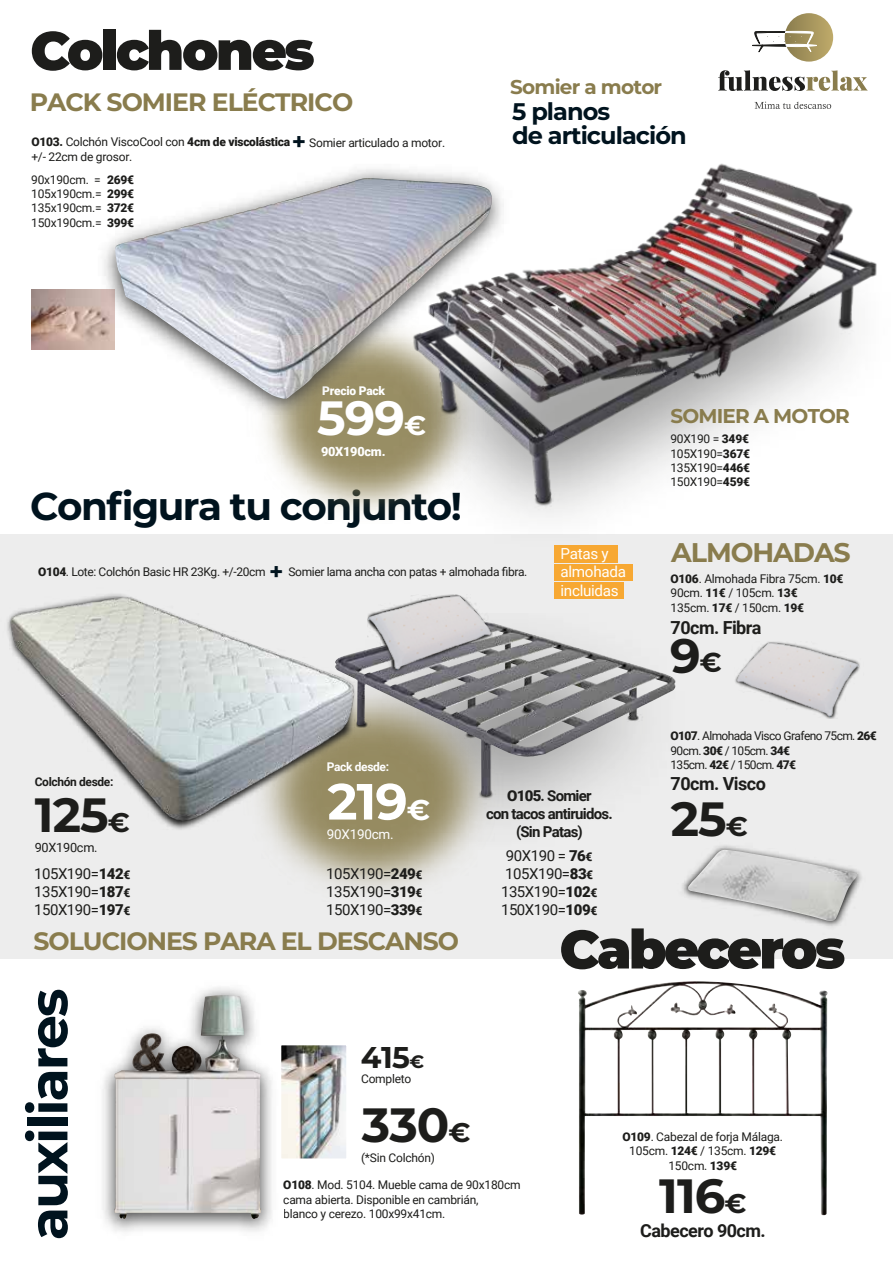
<style>
.page{position:relative;width:893px;height:1263px;background:#fff}
.page>*{position:absolute;margin:0;border:0;box-sizing:border-box;transform-origin:0 0}
.t1{font:900 54px "Montserrat";letter-spacing:-.05em;color:#1d1d1b}
.t2{font:100 54px "Montserrat";letter-spacing:-.04em;color:#00131e}
.t3{font:100 50.85px "Montserrat";color:#fff}
.t4{font:100 48px "Montserrat";letter-spacing:-.02em;color:#1d1d1b}
.t5{font:100 48px "Montserrat";color:#fff}
.t6{font:100 38.85px "Montserrat";letter-spacing:-.04em;color:#00131e}
.t7{font:100 30px "Montserrat";color:#1d1d1b}
.t8{font:100 27px "Montserrat";letter-spacing:-.04em;color:#897c4d}
.t9{font:100 25.2px "Montserrat";letter-spacing:-.04em;color:#897c4d}
.t10{font:100 24px/24px "Montserrat";letter-spacing:-.04em;color:#00131e}
.t11{font:100 19.95px "Montserrat";letter-spacing:-.04em;color:#897c4d}
.t12{font:700 18px "Roboto";letter-spacing:-.03em;color:#1d1d1b}
.t13{font:15.3px/18.3px "Roboto";letter-spacing:-.02em;color:#fff}
.t14{font:15px/18px "Roboto";letter-spacing:-.03em;color:#1d1d1b;text-align:justify}
.t15{font:700 15px/18px "Roboto";letter-spacing:-.05em;color:#1d1d1b;text-align:center}
.t16{font:13.5px "Roboto";letter-spacing:-.02em;color:#fff}
.t17{font:12.75px "Roboto";letter-spacing:-.02em;color:#1d1d1b}
.t18{font:900 12.75px "Roboto";letter-spacing:-.02em;color:#fff}
.t19{font:12px/14.4px "Roboto";letter-spacing:-.02em;color:#1d1d1b}
.t20{font:12px/14.4px "Roboto";letter-spacing:-.05em;color:#1d1d1b}
.t21{font:700 12px "Roboto";letter-spacing:-.03em;color:#1d1d1b}
.t22{font:700 12px "Roboto";letter-spacing:-.03em;color:#fff}
.t23{font:900 12px "Roboto";letter-spacing:-.02em;color:#fff}
.s1{font-weight:900}
.s2{font-size:27px}
.s3{font-size:28.5px}
.s4{font-weight:900;font-size:12px}
.s5{font-size:18px}
</style>
<div class="page">
<div style="left:0;top:534px;width:893px;height:424px;background:#ededed"></div>
<img style="left:283px;top:1046px;width:63px;height:112px">
<img style="left:7px;top:594px;width:352px;height:232px">
<img style="left:32px;top:290px;width:31px;height:59px">
<img style="left:578px;top:981px;width:250px;height:235px">
<img style="left:272px;top:455px;width:117px;height:58px">
<img style="left:389px;top:163px;width:488px;height:355px">
<div style="left:554px;top:546px;width:64px;height:17px;background:#f7a833"></div>
<div style="left:554px;top:564px;width:78px;height:16px;background:#f7a833"></div>
<div style="left:554px;top:582px;width:70px;height:16px;background:#f7a833"></div>
<svg style="left:754px;top:102px;width:77px;height:7px"></svg>
<svg style="left:718px;top:70px;width:149px;height:21px"></svg>
<svg style="left:785px;top:13px;width:48px;height:49px"></svg>
<svg style="left:752px;top:31px;width:65px;height:21px"></svg>
<img style="left:63px;top:163px;width:480px;height:292px">
<img style="left:115px;top:178px;width:377px;height:221px">
<img style="left:316px;top:594px;width:43px;height:73px">
<img style="left:367px;top:594px;width:120px;height:28px">
<img style="left:427px;top:796px;width:119px;height:55px">
<img style="left:302px;top:667px;width:31px;height:113px">
<img style="left:333px;top:622px;width:343px;height:174px">
<img style="left:735px;top:641px;width:125px;height:78px">
<img style="left:632px;top:845px;width:261px;height:114px">
<img style="left:686px;top:850px;width:173px;height:71px">
<img style="left:102px;top:987px;width:181px;height:245px">
<img style="left:115px;top:995px;width:146px;height:224px">
<svg style="left:671px;top:638px;width:5px;height:35px"></svg>
<h1 class="t1" style="left:30px;top:15px;width:286px">Colchones</h1>
<h3 class="t9" style="left:30px;top:85px;width:325px">PACK SOMIER ELÉCTRICO</h3>
<h3 class="t10" style="left:292px;top:129px;width:16px">+</h3>
<p class="t19" style="left:31px;top:134px;width:260px"><span class="s1">O103.</span> Colchón ViscoCool con <span class="s1">4cm de viscolástica </span>+/- 22cm de grosor.</p>
<p class="t19" style="left:31px;top:172px;width:104px;text-align:justify;text-indent:76px"><span class="s1">269€ </span>105x190cm.= <span class="s1">299€ </span>135x190cm.= <span class="s1">372€ </span>150x190cm.= <span class="s1">399€</span></p>
<p class="t19" style="left:309px;top:135px;width:137px">Somier articulado a motor.</p>
<p class="t19" style="left:31px;top:172px;width:71px">90x190cm. =</p>
<h3 class="t11" style="left:510px;top:73px;width:153px">Somier a motor</h3>
<h3 class="t10" style="left:512px;top:99px;width:176px">5 planos<br>de articulación</h3>
<p class="t23" style="left:322px;top:383px;width:64px">Precio Pack</p>
<h3 class="t5" style="left:317px;top:386px;width:110px">599<span class="s2">€</span></h3>
<p class="t18" style="left:321px;top:443px;width:66px">90X190cm.</p>
<h3 class="t6" style="left:30px;top:480px;width:433px">Configura tu conjunto!</h3>
<h3 class="t11" style="left:670px;top:402px;width:181px">SOMIER A MOTOR</h3>
<p class="t19" style="left:670px;top:431px;width:81px;text-align:justify">90X190 = <span class="s1">349€ </span>105X190=<span class="s1">367€ </span>135X190=<span class="s1">446€ </span>150X190=<span class="s1">459€</span></p>
<h3 class="t10" style="left:269px;top:559px;width:16px">+</h3>
<p class="t19" style="left:38px;top:564px;width:229px"><span class="s1">O104</span>. Lote: Colchón Basic HR 23Kg. +/-20cm</p>
<p class="t19" style="left:288px;top:564px;width:240px">Somier lama ancha con patas + almohada fibra.</p>
<p class="t13" style="left:560px;top:544px;width:67px">Patas y almohada incluidas</p>
<p class="t22" style="left:327px;top:758px;width:64px">Pack desde:</p>
<p class="t21" style="left:35px;top:773px;width:80px">Colchón desde:</p>
<h3 class="t4" style="left:35px;top:783px;width:96px">125<span class="s2">€</span></h3>
<p class="t17" style="left:35px;top:838px;width:64px">90X190cm.</p>
<h2 class="t3" style="left:327px;top:768px;width:104px">219<span class="s3">€</span></h2>
<p class="t16" style="left:327px;top:825px;width:68px">90X190cm.</p>
<p class="t14" style="left:34px;top:864px;width:98px">105X190=<span class="s1">142</span><span class="s4">€ </span>135X190=<span class="s1">187</span><span class="s4">€ </span>150X190=<span class="s1">197</span><span class="s4">€</span></p>
<p class="t14" style="left:326px;top:864px;width:98px">105X190=<span class="s1">249</span><span class="s4">€ </span>135X190=<span class="s1">319</span><span class="s4">€ </span>150X190=<span class="s1">339</span><span class="s4">€</span></p>
<p class="t15" style="left:486px;top:786px;width:128px"><span class="s1">O105</span>. Somier<br>con tacos antiruidos. (Sin Patas)</p>
<p class="t14" style="left:501px;top:846px;width:98px;text-align:center">90X190 = <span class="s1">76</span><span class="s4">€<br></span>105X190=<span class="s1">83</span><span class="s4">€<br></span>135X190=<span class="s1">102</span><span class="s4">€<br></span>150X190=<span class="s1">109</span><span class="s4">€</span></p>
<h3 class="t8" style="left:671px;top:534px;width:181px">ALMOHADAS</h3>
<p class="t19" style="left:670px;top:571px;width:174px"><span class="s1">O106</span>. Almohada Fibra 75cm. <span class="s1">10€<br></span>90cm. <span class="s1">11€</span> / 105cm. <span class="s1">13€<br></span>135cm. <span class="s1">17€</span> / 150cm. <span class="s1">19€</span></p>
<h3 class="t12" style="left:671px;top:614px;width:92px">70cm. Fibra</h3>
<p class="t20" style="left:670px;top:728px;width:208px"><span class="s1">O107</span>. Almohada Visco Grafeno 75cm. <span class="s1">26€<br></span>90cm. <span class="s1">30€</span> / 105cm. <span class="s1">34€<br></span>135cm. <span class="s1">42€</span> / 150cm. <span class="s1">47€</span></p>
<h3 class="t12" style="left:671px;top:771px;width:97px">70cm. Visco</h3>
<h3 class="t4" style="left:671px;top:787px;width:79px">25<span class="s2">€</span></h3>
<h3 class="t9" style="left:33px;top:924px;width:427px">SOLUCIONES PARA EL DESCANSO</h3>
<h1 class="t2" style="left:12px;top:1240px;width:253px;rotate:-90deg">auxiliares</h1>
<h3 class="t7" style="left:361px;top:1037px;width:65px">415<span class="s5">€</span></h3>
<p class="t19" style="left:361px;top:1071px;width:52px">Completo</p>
<h3 class="t4" style="left:362px;top:1093px;width:110px">330<span class="s2">€</span></h3>
<p class="t19" style="left:361px;top:1150px;width:75px">(*Sin Colchón)</p>
<p class="t19" style="left:283px;top:1177px;width:239px"><span class="s1">O108</span>. Mod. 5104. Mueble cama de 90x180cm cama abierta. Disponible en cambrián,<br>blanco y cerezo. 100x99x41cm.</p>
<h1 class="t1" style="left:560px;top:913px;width:287px">Cabeceros</h1>
<p class="t19" style="left:622px;top:1129px;width:162px;text-align:center"><span class="s1">O109</span>. Cabezal de forja Málaga.<br>105cm. <span class="s1">124€</span> / 135cm. <span class="s1">129€<br></span>150cm. <span class="s1">139€</span></p>
<h3 class="t4" style="left:659px;top:1164px;width:89px">116<span class="s2">€</span></h3>
<h3 class="t12" style="left:640px;top:1218px;width:127px">Cabecero 90cm.</h3>
</div>
